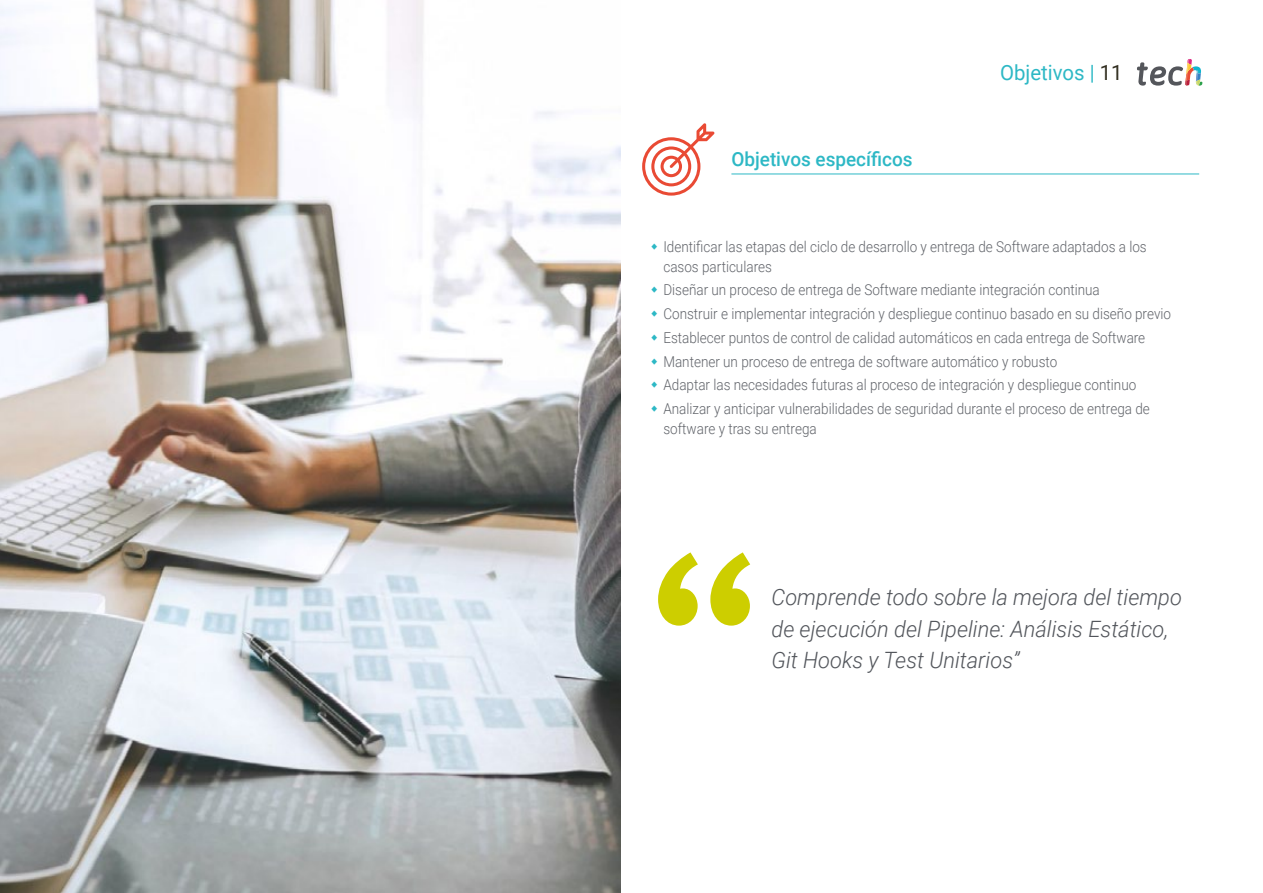
<style>
.page{position:relative;width:1263px;height:893px;background:#fff}
.page>*{position:absolute;margin:0;border:0;box-sizing:border-box;transform-origin:0 0}
.t1{font:italic 300 22.5px/31.5px "Roboto";color:#52555b}
.t2{font:21px "Roboto";color:#2db8c5}
.t3{font:500 19.5px "Roboto";color:#2db8c5}
.t4{font:300 15px/23.7px "Roboto";color:#61646a;scale:.9 1}
.s1{color:#312e20}
</style>
<div class="page">
<svg style="left:1137px;top:59px;width:65px;height:27px"></svg>
<hr style="left:731px;top:174px;width:468px;height:1px;background:#2db8c5">
<svg style="left:642px;top:123px;width:72px;height:73px"></svg>
<img style="left:0;top:0;width:621px;height:893px">
<svg style="left:658px;top:552px;width:92px;height:74px"></svg>
<h3 class="t3" style="left:731px;top:145px;width:183px">Objetivos específicos</h3>
<h2 class="t2" style="left:1000px;top:57px;width:124px">Objetivos | <span class="s1">11</span></h2>
<p class="t4" style="left:663px;top:236px;width:539px;line-height:19.5px">Identificar las etapas del ciclo de desarrollo y entrega de Software adaptados a los casos particulares</p>
<p class="t4" style="left:663px;top:278px;width:566px">Diseñar un proceso de entrega de Software mediante integración continua<br>Construir e implementar integración y despliegue continuo basado en su diseño previo Establecer puntos de control de calidad automáticos en cada entrega de Software Mantener un proceso de entrega de software automático y robusto<br>Adaptar las necesidades futuras al proceso de integración y despliegue continuo Analizar y anticipar vulnerabilidades de seguridad durante el proceso de entrega de</p>
<p class="t4" style="left:663px;top:416px;width:172px">software y tras su entrega</p>
<h1 class="t1" style="left:771px;top:580px;width:412px">Comprende todo sobre la mejora del tiempo de ejecución del Pipeline: Análisis Estático,<br>Git Hooks y Test Unitarios”</h1>
</div>
